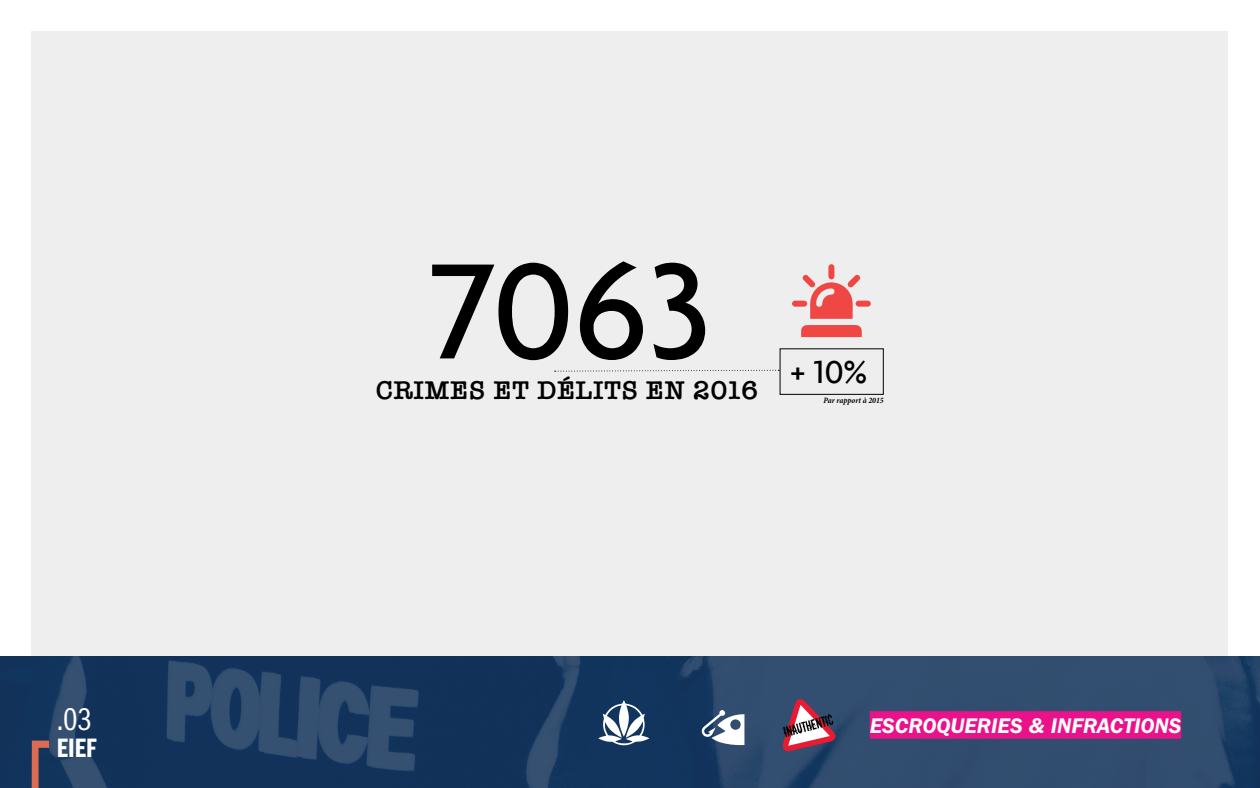
<style>
.page{position:relative;width:1260px;height:788px;background:#fff}
.page>*{position:absolute;margin:0;border:0;box-sizing:border-box;transform-origin:0 0}
.t1{font:500 147px "Agenda";color:#000001}
.t2{font:500 34.12px "Agenda";color:#000001}
.t3{font:32.46px "ITC Franklin Gothic Std Bk Cp";color:#fff}
.t4{font:27.56px "ITC Franklin Gothic Std Dm Cp";color:#fff}
.t5{font:600 26.43px "American Typewriter";letter-spacing:.03em;color:#000001}
.t6{font:italic 600 21.88px "ITC Franklin Gothic Std";color:#fff}
.t7{font:italic 700 condensed 8.22px "Minion Pro";letter-spacing:-.005em;color:#000001}
</style>
<div class="page">
<div style="left:32px;top:32px;width:1196px;height:724px;background:#edeeed"></div>
<img style="left:0;top:656px;width:1260px;height:132px">
<svg style="left:32px;top:740px;width:17px;height:48px"></svg>
<div style="left:870px;top:711px;width:311px;height:27px;background:#ea128a"></div>
<div style="left:780px;top:348px;width:104px;height:47px;border:1px solid #000001"></div>
<svg style="left:555px;top:369px;width:224px;height:3px"></svg>
<svg style="left:801px;top:325px;width:61px;height:12px"></svg>
<svg style="left:792px;top:264px;width:79px;height:55px"></svg>
<svg style="left:598px;top:700px;width:52px;height:45px;background:#6e839c"></svg>
<svg style="left:701px;top:709px;width:43px;height:36px;background:#8a9bae"></svg>
<svg style="left:781px;top:699px;width:55px;height:52px;background:#885f74"></svg>
<h3 class="t3" style="left:57px;top:701px;width:36px">.03</h3>
<p class="t4" style="left:57px;top:733px;width:41px">EIEF</p>
<h1 class="t1" style="left:428px;top:221px;width:285px">7063</h1>
<p class="t5" style="left:376px;top:370px;width:384px">CRIMES ET DÉLITS EN 2016</p>
<h2 class="t2" style="left:790px;top:351px;width:79px">+ 10%</h2>
<p class="t7" style="left:824px;top:394px;width:62px">Par rapport à 2015</p>
<p class="t6" style="left:870px;top:713px;width:313px">ESCROQUERIES &amp; INFRACTIONS</p>
</div>
